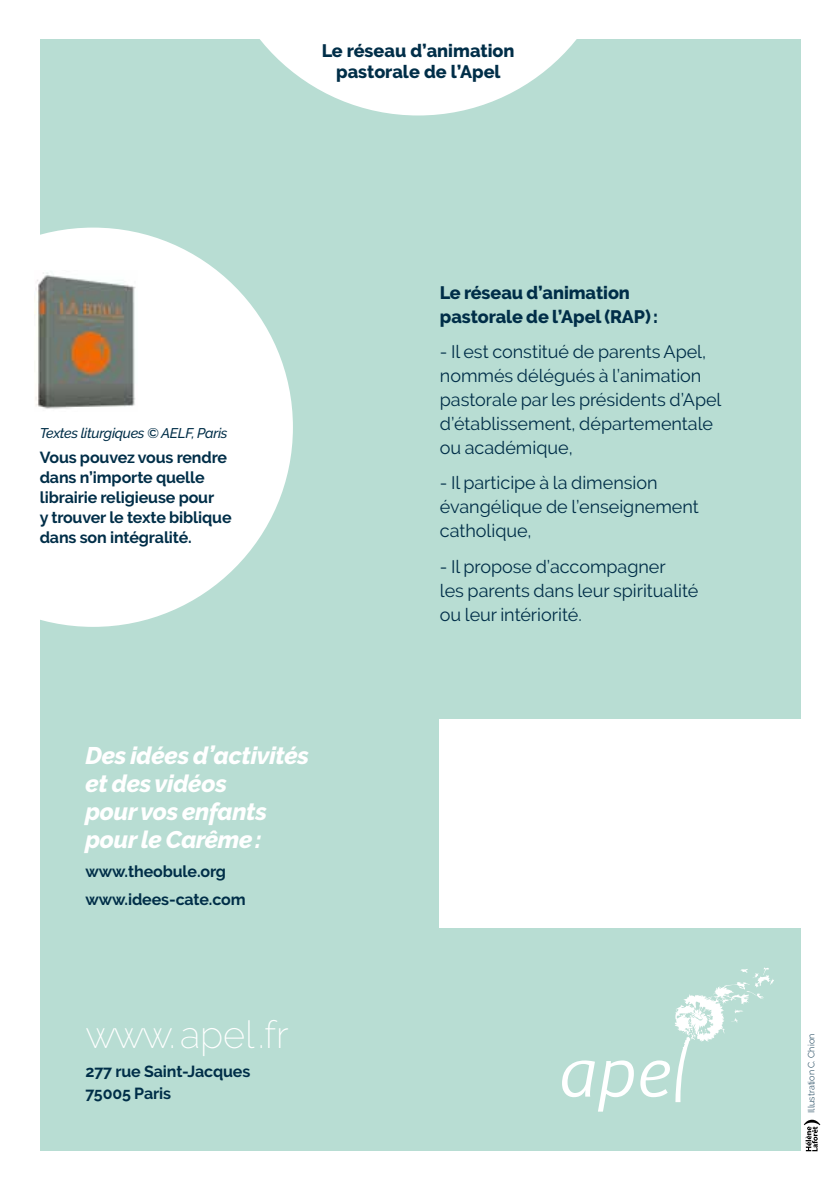
<style>
.page{position:relative;width:840px;height:1191px;background:#fff}
.page>*{position:absolute;margin:0;border:0;box-sizing:border-box;transform-origin:0 0}
.t1{font:200 38px "Raleway";color:#fff}
.t2{font:italic 800 24px/28px "Raleway";letter-spacing:-.01em;color:#fff}
.t3{font:18px/24px "Raleway";color:#002e48}
.t4{font:800 18px/21.6px "Raleway";letter-spacing:-.005em;color:#002e48;text-align:center}
.t5{font:700 16px/20px "Raleway";letter-spacing:-.005em;color:#002e48}
.t6{font:italic 500 14px "Raleway";letter-spacing:-.02em;color:#002e48}
.t7{font:300 9px "Raleway";letter-spacing:.005em;color:#002e48}
</style>
<div class="page">
<div style="left:40px;top:40px;width:759px;height:1111px;background:#b8ddd3"></div>
<svg style="left:215px;top:39px;width:405px;height:76px;fill:#fff"></svg>
<svg style="left:562px;top:1060px;width:71px;height:51px"></svg>
<svg style="left:640px;top:967px;width:133px;height:135px"></svg>
<svg style="left:40px;top:228px;width:253px;height:399px;fill:#fff"></svg>
<img style="left:34px;top:270px;width:103px;height:141px">
<div style="left:439px;top:719px;width:372px;height:208px;background:#fff"></div>
<svg style="left:803px;top:1119px;width:16px;height:32px"></svg>
<p class="t4" style="left:321px;top:40px;width:194px">Le réseau d’animation pastorale de l’Apel</p>
<p class="t6" style="left:40px;top:424px;width:189px">Textes liturgiques © AELF, Paris</p>
<p class="t5" style="left:40px;top:448px;width:193px">Vous pouvez vous rendre dans n’importe quelle librairie religieuse pour<br>y trouver le texte biblique dans son intégralité.</p>
<h2 class="t2" style="left:85px;top:741px;width:225px">Des idées d’activités et des vidéos<br>pour vos enfants pour le Carême:</h2>
<p class="t5" style="left:85px;top:856px;width:162px;line-height:28.6px">www.theobule.org www.idees-cate.com</p>
<h1 class="t1" style="left:85px;top:1012px;width:205px">www.apel.fr</h1>
<p class="t5" style="left:85px;top:1060px;width:166px;line-height:22px">277 rue Saint-Jacques<br>75005 Paris</p>
<p class="t4" style="left:439px;top:280px;width:219px;line-height:24px;text-align:left">Le réseau d’animation pastorale de l’Apel (RAP):</p>
<p class="t3" style="left:439px;top:339px;width:283px">- Il est constitué de parents Apel, nommés délégués à l’animation pastorale par les présidents d’Apel d’établissement, départementale ou académique,</p>
<p class="t3" style="left:439px;top:471px;width:260px">- Il participe à la dimension évangélique de l’enseignement catholique,</p>
<p class="t3" style="left:439px;top:554px;width:260px">- Il propose d’accompagner<br>les parents dans leur spiritualité ou leur intériorité.</p>
<p class="t7" style="left:805px;top:1112px;width:80px;rotate:-90deg">Illustration C. Chion</p>
</div>
